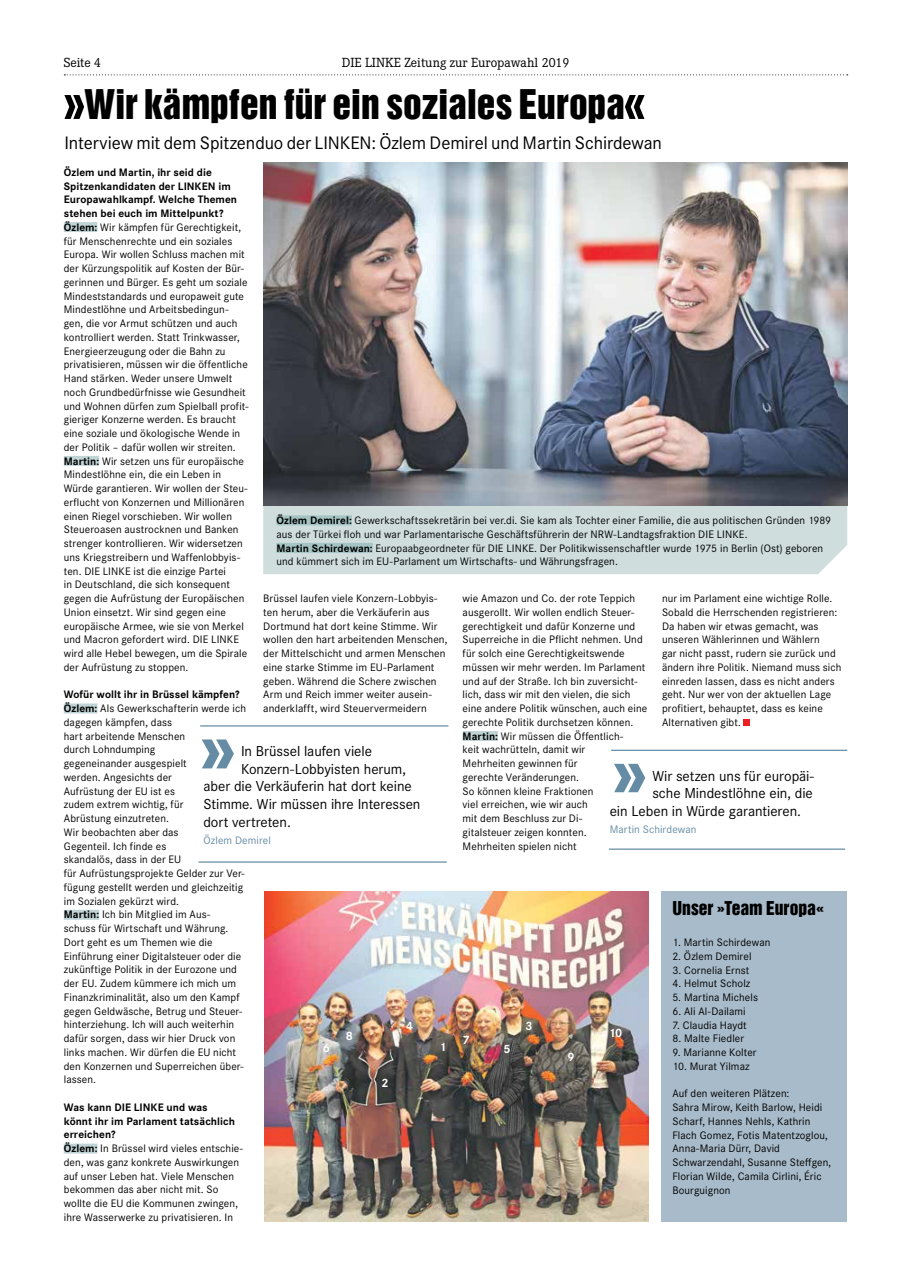
<style>
.page{position:relative;width:904px;height:1276px;background:#fff}
.page>*{position:absolute;margin:0;border:0;box-sizing:border-box;transform-origin:0 0}
.t1{font:37.5px "Helvetica Inserat LT";letter-spacing:-.005em;color:#000}
.t2{font:18.75px "Corporate S";letter-spacing:-.005em;color:#000}
.t3{font:17.5px "Helvetica Inserat LT";color:#000}
.t4{font:15px "Corporate S";letter-spacing:-.005em;color:#000}
.t5{font:13.75px "Corporate E";color:#000}
.t6{font:700 12.5px "Corporate S";color:#fff}
.t7{font:11.25px/13.8px "Corporate S";letter-spacing:.01em;color:#000}
.t8{font:11.25px "Corporate S";letter-spacing:.01em;color:#658ca4}
.s1{font-weight:700}
</style>
<div class="page">
<svg style="left:64px;top:74px;width:783px;height:1px"></svg>
<div style="left:263px;top:506px;width:584px;height:68px;background:#cfdddd"></div>
<svg style="left:64px;top:95px;width:20px;height:24px"></svg>
<svg style="left:625px;top:95px;width:19px;height:24px"></svg>
<div style="left:64px;top:222px;width:33px;height:10px;background:#c1d4d5"></div>
<div style="left:64px;top:456px;width:35px;height:10px;background:#c1d4d5"></div>
<div style="left:64px;top:703px;width:33px;height:10px;background:#c1d4d5"></div>
<div style="left:64px;top:910px;width:35px;height:10px;background:#c1d4d5"></div>
<div style="left:64px;top:1143px;width:33px;height:10px;background:#c1d4d5"></div>
<div style="left:462px;top:731px;width:36px;height:10px;background:#c1d4d5"></div>
<div style="left:276px;top:515px;width:76px;height:10px;background:#a4c4c4"></div>
<div style="left:276px;top:543px;width:97px;height:10px;background:#a4c4c4"></div>
<div style="left:661px;top:891px;width:186px;height:330px;background:#a8bbca"></div>
<div style="left:743px;top:719px;width:7px;height:7px;background:#ed1d24"></div>
<hr style="left:200px;top:725px;width:248px;height:1px;background:#658ca4">
<hr style="left:198px;top:861px;width:249px;height:1px;background:#658ca4">
<svg style="left:202px;top:739px;width:32px;height:29px"></svg>
<hr style="left:611px;top:749px;width:236px;height:2px;background:#658ca4">
<hr style="left:609px;top:848px;width:236px;height:2px;background:#658ca4">
<svg style="left:614px;top:764px;width:31px;height:28px"></svg>
<img style="left:263px;top:163px;width:584px;height:343px">
<img style="left:264px;top:891px;width:384px;height:330px">
<p class="t5" style="left:64px;top:55px;width:39px">Seite 4</p>
<p class="t5" style="left:342px;top:55px;width:229px">DIE LINKE Zeitung zur Europawahl 2019</p>
<h1 class="t1" style="left:84px;top:82px;width:542px">Wir kämpfen für ein soziales Europa</h1>
<h2 class="t2" style="left:64px;top:132px;width:599px">Interview mit dem Spitzenduo der LINKEN: Özlem Demirel und Martin Schirdewan</h2>
<p class="t7" style="left:64px;top:165px;width:186px"><span class="s1">Özlem und Martin, ihr seid die Spitzenkandidaten der LINKEN im Europawahlkampf. Welche Themen stehen bei euch im Mittelpunkt?<br>Özlem:</span> Wir kämpfen für Gerechtigkeit, für Menschenrechte und ein soziales Europa. Wir wollen Schluss machen mit der Kürzungspolitik auf Kosten der Bür&shy;gerinnen und Bürger. Es geht um soziale Mindeststandards und europaweit gute Mindestlöhne und Arbeitsbedingun&shy;gen, die vor Armut schützen und auch kontrolliert werden. Statt Trinkwasser, Energieerzeugung oder die Bahn zu privatisieren, müssen wir die öffentliche Hand stärken. Weder unsere Umwelt noch Grundbedürfnisse wie Gesundheit und Wohnen dürfen zum Spielball profit&shy;gieriger Konzerne werden. Es braucht eine soziale und ökologische Wende in der Politik – dafür wollen wir streiten.<br><span class="s1">Martin:</span> Wir setzen uns für europäische Mindestlöhne ein, die ein Leben in Würde garantieren. Wir wollen der Steu&shy;erflucht von Konzernen und Millionären einen Riegel vorschieben. Wir wollen Steueroasen austrocknen und Banken strenger kontrollieren. Wir widersetzen uns Kriegstreibern und Waffenlobbyis&shy;ten. DIE LINKE ist die einzige Partei<br>in Deutschland, die sich konsequent gegen die Aufrüstung der Europäischen Union einsetzt. Wir sind gegen eine europäische Armee, wie sie von Merkel und Macron gefordert wird. DIE LINKE wird alle Hebel bewegen, um die Spirale der Aufrüstung zu stoppen.</p>
<p class="t7" style="left:64px;top:688px;width:184px"><span class="s1">Wofür wollt ihr in Brüssel kämpfen?<br>Özlem:</span> Als Gewerkschafterin werde ich dagegen kämpfen, dass<br>hart arbeitende Menschen<br>durch Lohndumping<br>gegeneinander ausgespielt<br>werden. Angesichts der<br>Aufrüstung der EU ist es<br>zudem extrem wichtig, für<br>Abrüstung einzutreten.<br>Wir beobachten aber das<br>Gegenteil. Ich finde es<br>skandalös, dass in der EU<br>für Aufrüstungsprojekte Gelder zur Ver&shy;fügung gestellt werden und gleichzeitig im Sozialen gekürzt wird.<br><span class="s1">Martin:</span> Ich bin Mitglied im Aus-<br>schuss fü r Wirtschaft und Wä hrung.<br>Dort geht es um Themen wie die<br>Einführung einer Digitalsteuer oder die zukünftige Politik in der Eurozone und der EU. Zudem kümmere ich mich um<br>Finanzkriminalität, also um den Kampf gegen Geldwäsche, Betrug und Steuer&shy;hinterziehung. Ich will auch weiterhin dafür sorgen, dass wir hier Druck von links machen. Wir dürfen die EU nicht den Konzernen und Superreichen über&shy;lassen.</p>
<p class="t7" style="left:64px;top:1100px;width:181px"><span class="s1">Was kann DIE LINKE und was<br>könnt ihr im Parlament tatsächlich erreichen?<br>Özlem:</span> In Brüssel wird vieles entschie&shy;den, was ganz konkrete Auswirkungen auf unser Leben hat. Viele Menschen bekommen das aber nicht mit. So wollte die EU die Kommunen zwingen, ihre Wasserwerke zu privatisieren. In</p>
<p class="t7" style="left:276px;top:513px;width:556px"><span class="s1">Özlem Demirel:</span> Gewerkschaftssekretärin bei ver.di. Sie kam als Tochter einer Familie, die aus politischen Gründen 1989 aus der Türkei floh und war Parlamentarische Geschäftsführerin der NRW-Landtagsfraktion DIE LINKE.<br><span class="s1">Martin Schirdewan:</span> Europaabgeordneter für DIE LINKE. Der Politikwissenschaftler wurde 1975 in Berlin (Ost) geboren und kümmert sich im EU-Parlament um Wirtschafts- und Währungsfragen.</p>
<p class="t7" style="left:263px;top:591px;width:186px">Brüssel laufen viele Konzern-Lobbyis&shy;ten herum, aber die Verkäuferin aus Dortmund hat dort keine Stimme. Wir wollen den hart arbeitenden Menschen, der Mittelschicht und armen Menschen eine starke Stimme im EU-Parlament geben. Während die Schere zwischen Arm und Reich immer weiter ausein&shy;anderklafft, wird Steuervermeidern</p>
<p class="t7" style="left:462px;top:591px;width:186px">wie Amazon und Co. der rote Teppich ausgerollt. Wir wollen endlich Steuer&shy;gerechtigkeit und dafür Konzerne und Superreiche in die Pflicht nehmen. Und für solch eine Gerechtigkeitswende müssen wir mehr werden. Im Parlament und auf der Straße. Ich bin zuversicht&shy;lich, dass wir mit den vielen, die sich eine andere Politik wünschen, auch eine gerechte Politik durchsetzen können.<br><span class="s1">Martin:</span> Wir müssen die Öffentlich-<br>keit wachrütteln, damit wir<br>Mehrheiten gewinnen für<br>gerechte Veränderungen.<br>So können kleine Fraktionen<br>viel erreichen, wie wir auch<br>mit dem Beschluss zur Di-<br>gitalsteuer zeigen konnten.<br>Mehrheiten spielen nicht</p>
<p class="t7" style="left:662px;top:591px;width:181px">nur im Parlament eine wichtige Rolle.<br>Sobald die Herrschenden registrieren:<br>Da haben wir etwas gemacht, was unseren Wählerinnen und Wählern<br>gar nicht passt, rudern sie zurück und ändern ihre Politik. Niemand muss sich einreden lassen, dass es nicht anders geht. Nur wer von der aktuellen Lage profitiert, behauptet, dass es keine Alternativen gibt.</p>
<h3 class="t4" style="left:241px;top:743px;width:133px">In Brüssel laufen viele</h3>
<h3 class="t4" style="left:241px;top:760px;width:166px">Konzern-Lobbyisten herum,</h3>
<h3 class="t4" style="left:203px;top:778px;width:210px">aber die Verkäuferin hat dort keine</h3>
<h3 class="t4" style="left:203px;top:795px;width:219px">Stimme. Wir müssen ihre Interessen</h3>
<h3 class="t4" style="left:203px;top:813px;width:89px">dort vertreten.</h3>
<p class="t8" style="left:203px;top:834px;width:69px">Özlem Demirel</p>
<h3 class="t4" style="left:652px;top:767px;width:163px">Wir setzen uns für europäi-</h3>
<h3 class="t4" style="left:652px;top:784px;width:162px">sche Mindestlöhne ein, die</h3>
<h3 class="t4" style="left:609px;top:802px;width:193px">ein Leben in Würde garantieren.</h3>
<p class="t8" style="left:609px;top:823px;width:88px">Martin Schirdewan</p>
<h3 class="t3" style="left:672px;top:897px;width:154px">Unser »Team Europa«</h3>
<p class="t7" style="left:672px;top:935px;width:100px">1. Martin Schirdewan</p>
<p class="t7" style="left:672px;top:949px;width:81px">2. Özlem Demirel</p>
<p class="t7" style="left:672px;top:963px;width:78px">3. Cornelia Ernst</p>
<p class="t7" style="left:672px;top:976px;width:80px">4. Helmut Scholz</p>
<p class="t7" style="left:672px;top:990px;width:87px">5. Martina Michels</p>
<p class="t7" style="left:672px;top:1004px;width:75px">6. Ali Al-Dailami</p>
<p class="t7" style="left:672px;top:1018px;width:76px">7. Claudia Haydt</p>
<p class="t7" style="left:672px;top:1031px;width:73px">8. Malte Fiedler</p>
<p class="t7" style="left:672px;top:1045px;width:86px">9. Marianne Kolter</p>
<p class="t7" style="left:672px;top:1059px;width:79px">10. Murat Yilmaz</p>
<p class="t7" style="left:672px;top:1086px;width:160px">Auf den weiteren Plätzen:<br>Sahra Mirow, Keith Barlow, Heidi<br>Scharf, Hannes Nehls, Kathrin<br>Flach Gomez, Fotis Matentzoglou,<br>Anna-Maria Dürr, David<br>Schwarzendahl, Susanne Steffgen,<br>Florian Wilde, Camila Cirlini, Éric<br>Bourguignon</p>
<p class="t6" style="left:525px;top:1018px;width:9px">3</p>
<p class="t6" style="left:406px;top:1019px;width:9px">4</p>
<p class="t6" style="left:608px;top:1025px;width:15px">10</p>
<p class="t6" style="left:346px;top:1029px;width:9px">8</p>
<p class="t6" style="left:462px;top:1032px;width:9px">7</p>
<p class="t6" style="left:439px;top:1039px;width:9px">1</p>
<p class="t6" style="left:323px;top:1041px;width:9px">6</p>
<p class="t6" style="left:503px;top:1042px;width:9px">5</p>
<p class="t6" style="left:567px;top:1049px;width:9px">9</p>
<p class="t6" style="left:381px;top:1076px;width:9px">2</p>
</div>
